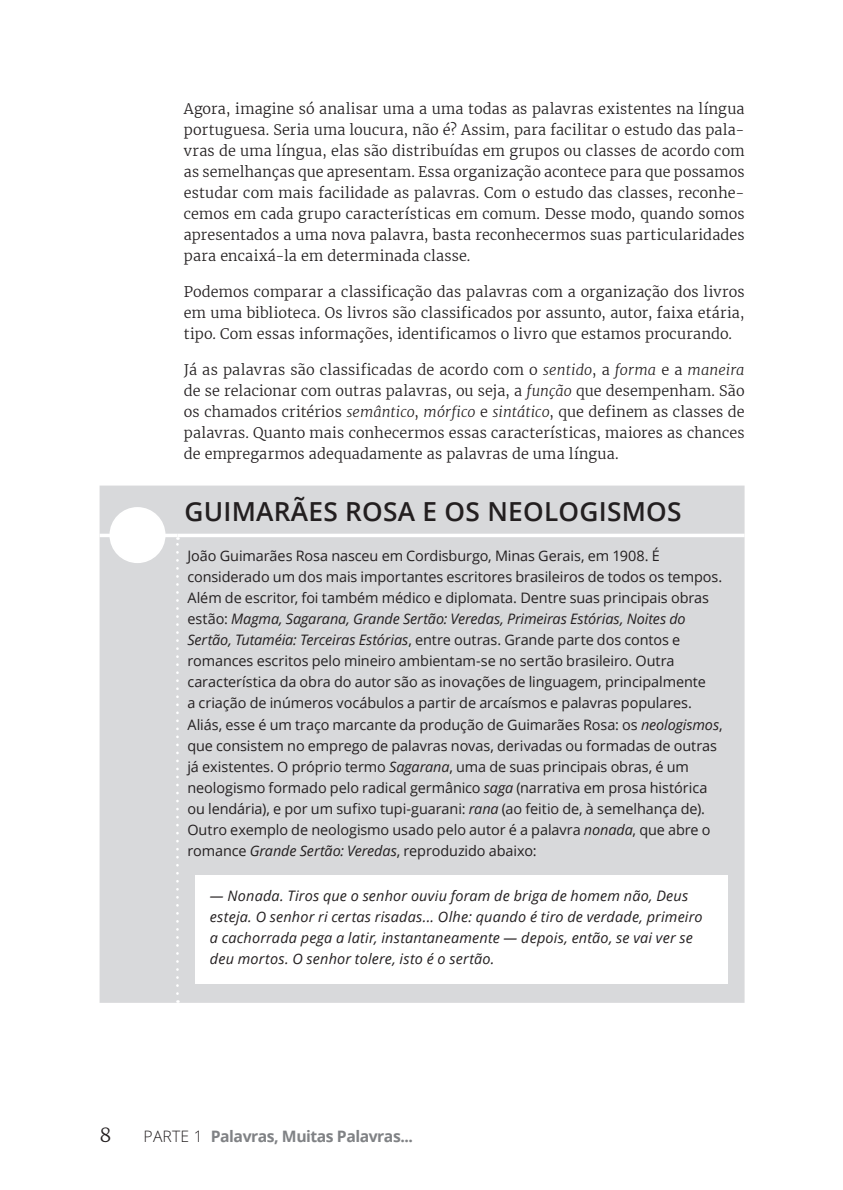
<style>
.page{position:relative;width:843px;height:1190px;background:#fff}
.page>*{position:absolute;margin:0;border:0;box-sizing:border-box;transform-origin:0 0}
.t1{font:600 26.25px "Open Sans";letter-spacing:.01em;color:#231f20}
.t2{font:300 19.25px "Merriweather";color:#231f20}
.t3{font:700 15.75px "Open Sans";letter-spacing:-.03em;color:#808285}
.t4{font:300 14.35px/21px "Merriweather";letter-spacing:.01em;color:#231f20;text-align:justify}
.t5{font:14.35px/21px "Open Sans";letter-spacing:-.005em;color:#231f20}
.t6{font:italic 14.35px/21px "Open Sans";letter-spacing:.01em;color:#231f20}
.s1{font-style:italic}
.s2{font-weight:300;color:#231f20}
</style>
<div class="page">
<div style="left:100px;top:485px;width:644px;height:517px;background:#d8d9db"></div>
<svg style="left:100px;top:533px;width:77px;height:4px"></svg>
<svg style="left:177px;top:533px;width:567px;height:4px"></svg>
<svg style="left:176px;top:537px;width:3px;height:456px"></svg>
<div style="left:109px;top:507px;width:56px;height:56px;background:#fff;border:2px solid #fff;border-radius:50%"></div>
<div style="left:195px;top:875px;width:532px;height:108px;background:#fff"></div>
<p class="t4" style="left:184px;top:98px;width:562px">Agora, imagine só analisar uma a uma todas as palavras existentes na língua portuguesa. Seria uma loucura, não é? Assim, para facilitar o estudo das pala&shy;vras de uma língua, elas são distribuídas em grupos ou classes de acordo com as semelhanças que apresentam. Essa organização acontece para que possamos estudar com mais facilidade as palavras. Com o estudo das classes, reconhe&shy;cemos em cada grupo características em comum. Desse modo, quando somos apresentados a uma nova palavra, basta reconhecermos suas particularidades para encaixá-la em determinada classe.</p>
<p class="t4" style="left:184px;top:281px;width:562px">Podemos comparar a classificação das palavras com a organização dos livros em uma biblioteca. Os livros são classificados por assunto, autor, faixa etária, tipo. Com essas informações, identificamos o livro que estamos procurando.</p>
<p class="t4" style="left:184px;top:359px;width:562px">Já as palavras são classificadas de acordo com o <span class="s1">sentido</span>, a <span class="s1">forma</span> e a <span class="s1">maneira </span>de se relacionar com outras palavras, ou seja, a <span class="s1">função</span> que desempenham. São os chamados critérios <span class="s1">semântico</span>, <span class="s1">mórfico</span> e <span class="s1">sintático</span>, que definem as classes de palavras. Quanto mais conhecermos essas características, maiores as chances de empregarmos adequadamente as palavras de uma língua.</p>
<h1 class="t1" style="left:184px;top:493px;width:499px">GUIMARÃES ROSA E OS NEOLOGISMOS</h1>
<p class="t5" style="left:187px;top:545px;width:537px">João Guimarães Rosa nasceu em Cordisburgo, Minas Gerais, em 1908. É considerado um dos mais importantes escritores brasileiros de todos os tempos.<br>Além de escritor, foi também médico e diplomata. Dentre suas principais obras estão: <span class="s1">Magma, Sagarana, Grande Sertão: Veredas, Primeiras Estórias, Noites do Sertão, Tutaméia: Terceiras Estórias</span>, entre outras. Grande parte dos contos e romances escritos pelo mineiro ambientam-se no sertão brasileiro. Outra característica da obra do autor são as inovações de linguagem, principalmente<br>a criação de inúmeros vocábulos a partir de arcaísmos e palavras populares.<br>Aliás, esse é um traço marcante da produção de Guimarães Rosa: os <span class="s1">neologismos</span>, que consistem no emprego de palavras novas, derivadas ou formadas de outras já existentes. O próprio termo <span class="s1">Sagarana</span>, uma de suas principais obras, é um neologismo formado pelo radical germânico <span class="s1">saga</span> (narrativa em prosa histórica ou lendária), e por um sufixo tupi-guarani: <span class="s1">rana</span> (ao feitio de, à semelhança de).<br>Outro exemplo de neologismo usado pelo autor é a palavra <span class="s1">nonada</span>, que abre o romance <span class="s1">Grande Sertão: Veredas</span>, reproduzido abaixo:</p>
<p class="t6" style="left:210px;top:885px;width:494px">— Nonada. Tiros que o senhor ouviu foram de briga de homem não, Deus esteja. O senhor ri certas risadas... Olhe: quando é tiro de verdade, primeiro a cachorrada pega a latir, instantaneamente — depois, então, se vai ver se deu mortos. O senhor tolere, isto é o sertão.</p>
<h2 class="t2" style="left:100px;top:1122px;width:14px">8</h2>
<p class="t3" style="left:144px;top:1124px;width:271px"><span class="s2">PA RTE 1</span> Palavras, Muitas Palavras...</p>
</div>
